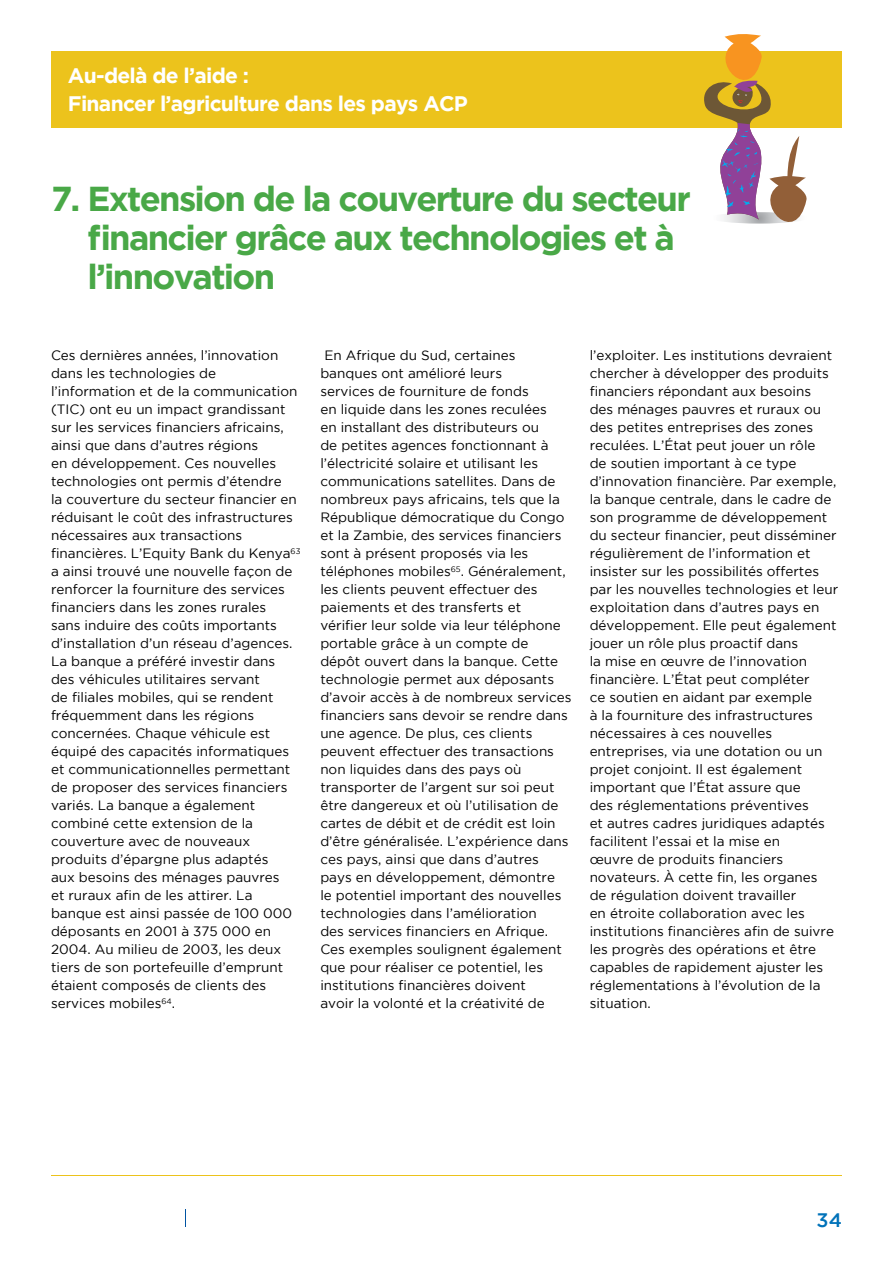
<style>
.page{position:relative;width:893px;height:1263px;background:#fff}
.page>*{position:absolute;margin:0;border:0;box-sizing:border-box;transform-origin:0 0}
.t1{font:700 34.5px/39px "Gotham";letter-spacing:-.05em;color:#49a847}
.t2{font:700 21px/27.3px "Gotham";letter-spacing:-.035em;color:#fff}
.t3{font:500 19.5px "Gotham";color:#0072b9}
.t4{font:13.5px/18px "Gotham";color:#000}
</style>
<div class="page">
<hr style="left:51px;top:1175px;width:791px;height:1px;background:#ecc31c">
<div style="left:51px;top:51px;width:791px;height:77px;background:#ecc31c"></div>
<svg style="left:185px;top:1209px;width:1px;height:17px"></svg>
<svg style="left:704px;top:34px;width:103px;height:190px"></svg>
<h2 class="t2" style="left:68px;top:62px;width:401px">Au-delà de l’aide :<br>Financer l’agriculture dans les pays ACP</h2>
<h1 class="t1" style="left:87px;top:178px;width:605px;text-indent:-36px">7. Extension de la couverture du secteur financier grâce aux technologies et à l’innovation</h1>
<p class="t4" style="left:51px;top:346px;width:251px">Ces dernières années, l’innovation dans les technologies de l’information et de la communication (TIC) ont eu un impact grandissant sur les services financiers africains, ainsi que dans d’autres régions<br>en développement. Ces nouvelles technologies ont permis d’étendre<br>la couverture du secteur financier en réduisant le coût des infrastructures nécessaires aux transactions financières. L’Equity Bank du Kenya<sup>63 </sup>a ainsi trouvé une nouvelle façon de renforcer la fourniture des services financiers dans les zones rurales<br>sans induire des coûts importants d’installation d’un réseau d’agences.<br>La banque a préféré investir dans des véhicules utilitaires servant<br>de filiales mobiles, qui se rendent fréquemment dans les régions concernées. Chaque véhicule est équipé des capacités informatiques et communicationnelles permettant de proposer des services financiers variés. La banque a également combiné cette extension de la couverture avec de nouveaux produits d’épargne plus adaptés<br>aux besoins des ménages pauvres<br>et ruraux afin de les attirer. La banque est ainsi passée de 100 000 déposants en 2001 à 375 000 en 2004. Au milieu de 2003, les deux tiers de son portefeuille d’emprunt étaient composés de clients des services mobiles<sup>64</sup>.</p>
<p class="t4" style="left:320px;top:346px;width:253px">En Afrique du Sud, certaines banques ont amélioré leurs<br>services de fourniture de fonds<br>en liquide dans les zones reculées<br>en installant des distributeurs ou<br>de petites agences fonctionnant à l’électricité solaire et utilisant les communications satellites. Dans de nombreux pays africains, tels que la République démocratique du Congo et la Zambie, des services financiers sont à présent proposés via les téléphones mobiles<sup>65</sup>. Généralement, les clients peuvent effectuer des paiements et des transferts et<br>vérifier leur solde via leur téléphone portable grâce à un compte de dépôt ouvert dans la banque. Cette technologie permet aux déposants d’avoir accès à de nombreux services financiers sans devoir se rendre dans une agence. De plus, ces clients peuvent effectuer des transactions non liquides dans des pays où transporter de l’argent sur soi peut être dangereux et où l’utilisation de cartes de débit et de crédit est loin d’être généralisée. L’expérience dans ces pays, ainsi que dans d’autres pays en développement, démontre<br>le potentiel important des nouvelles technologies dans l’amélioration<br>des services financiers en Afrique.<br>Ces exemples soulignent également que pour réaliser ce potentiel, les institutions financières doivent<br>avoir la volonté et la créativité de</p>
<p class="t4" style="left:590px;top:346px;width:250px">l’exploiter. Les institutions devraient chercher à développer des produits financiers répondant aux besoins<br>des ménages pauvres et ruraux ou des petites entreprises des zones reculées. L’État peut jouer un rôle<br>de soutien important à ce type d’innovation financière. Par exemple, la banque centrale, dans le cadre de son programme de développement du secteur financier, peut disséminer régulièrement de l’information et insister sur les possibilités offertes par les nouvelles technologies et leur exploitation dans d’autres pays en développement. Elle peut également jouer un rôle plus proactif dans<br>la mise en œuvre de l’innovation financière. L’État peut compléter<br>ce soutien en aidant par exemple<br>à la fourniture des infrastructures nécessaires à ces nouvelles entreprises, via une dotation ou un projet conjoint. Il est également important que l’État assure que<br>des réglementations préventives<br>et autres cadres juridiques adaptés facilitent l’essai et la mise en<br>œuvre de produits financiers novateurs. À cette fin, les organes<br>de régulation doivent travailler<br>en étroite collaboration avec les institutions financières afin de suivre les progrès des opérations et être capables de rapidement ajuster les réglementations à l’évolution de la situation.</p>
<h3 class="t3" style="left:817px;top:1209px;width:27px">34</h3>
</div>
